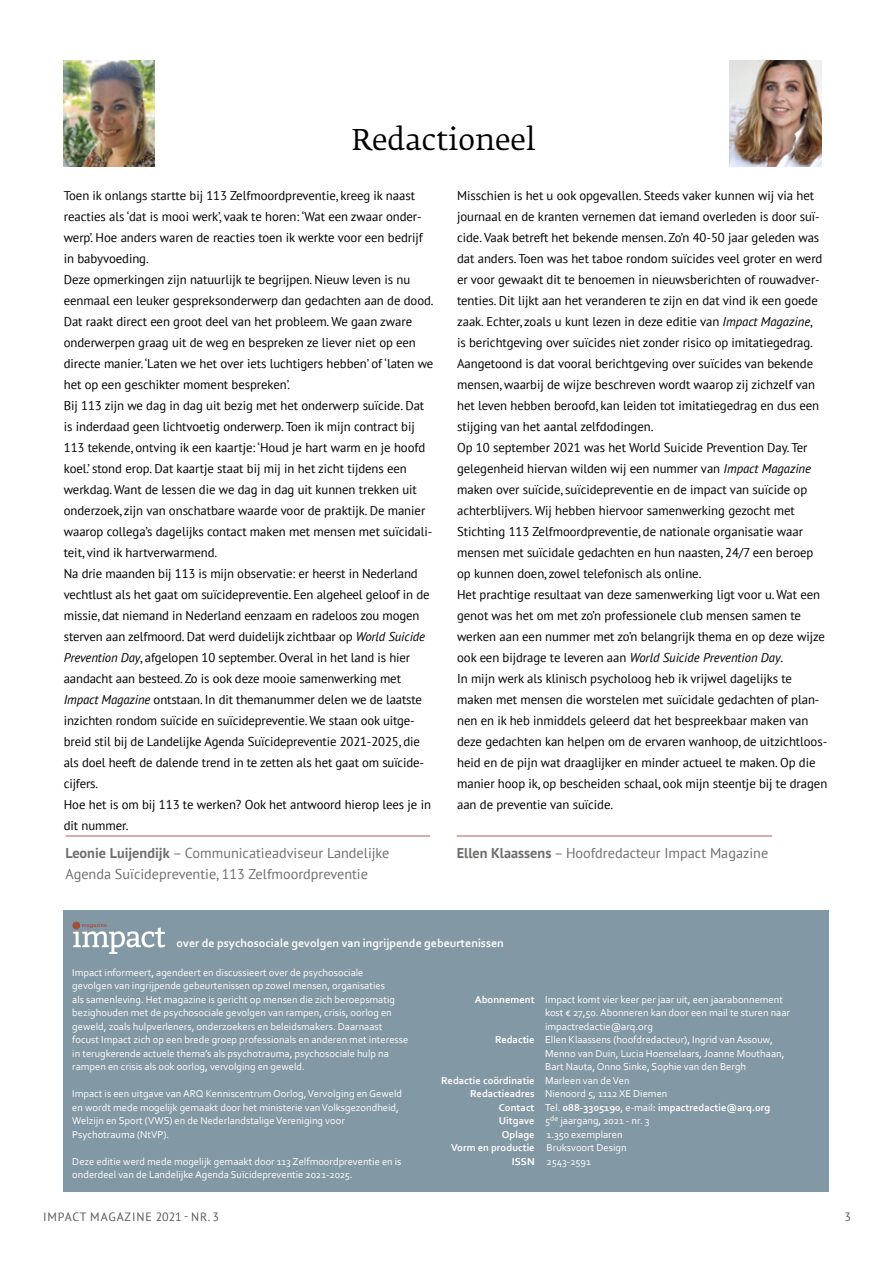
<style>
.page{position:relative;width:893px;height:1263px;background:#fff}
.page>*{position:absolute;margin:0;border:0;box-sizing:border-box;transform-origin:0 0}
.t1{font:28.5px "Fedra Serif B Pro";color:#000}
._09-Kader_plat{font:14.25px "PT Sans";color:#6f6f6e}
._01-plat{font:12.75px/21px "PT Sans";letter-spacing:-.005em;color:#000}
._08-foto_credit{font:700 12px "Corbel";color:#fff}
.t2{font:12px "PT Sans";letter-spacing:.075em;color:#585857}
._08-foto_credit-2{font:10.5px/13.5px "Corbel";color:#fff}
._08-foto_credit-3{font:700 10.5px "Corbel";color:#fff}
.s1{font-style:italic}
.s2{font-weight:700}
.s3{font-weight:400}
</style>
<div class="page">
<div style="left:64px;top:910px;width:765px;height:282px;background:#8398a5"></div>
<img style="left:730px;top:61px;width:91px;height:106px">
<img style="left:64px;top:61px;width:91px;height:106px">
<svg style="left:73px;top:923px;width:92px;height:31px"></svg>
<hr style="left:457px;top:836px;width:315px;height:1px;background:#b15f5b">
<hr style="left:66px;top:836px;width:364px;height:1px;background:#b15f5b">
<p class="t1" style="left:352px;top:122px;width:186px">Redactioneel</p>
<p class="_01-plat" style="left:64px;top:185px;width:361px">Toen ik onlangs startte bij 113 Zelfmoordpreventie, kreeg ik naast reacties als ‘dat is mooi werk’, vaak te horen: ‘Wat een zwaar onder&shy;werp’. Hoe anders waren de reacties toen ik werkte voor een bedrijf in babyvoeding.</p>
<p class="_01-plat" style="left:64px;top:269px;width:371px">Deze opmerkingen zijn natuurlijk te begrijpen. Nieuw leven is nu eenmaal een leuker gespreksonderwerp dan gedachten aan de dood.<br>Dat raakt direct een groot deel van het probleem. We gaan zware onderwerpen graag uit de weg en bespreken ze liever niet op een directe manier. ‘Laten we het over iets luchtigers hebben’ of ‘laten we het op een geschikter moment bespreken’.</p>
<p class="_01-plat" style="left:64px;top:395px;width:370px">Bij 113 zijn we dag in dag uit bezig met het onderwerp suïcide. Dat is inderdaad geen lichtvoetig onderwerp. Toen ik mijn contract bij 113 tekende, ontving ik een kaartje: ‘Houd je hart warm en je hoofd koel.’ stond erop. Dat kaartje staat bij mij in het zicht tijdens een werkdag. Want de lessen die we dag in dag uit kunnen trekken uit onderzoek, zijn van onschatbare waarde voor de praktijk. De manier waarop collega’s dagelijks contact maken met mensen met suïcidali&shy;teit, vind ik hartverwarmend.</p>
<p class="_01-plat" style="left:64px;top:563px;width:367px">Na drie maanden bij 113 is mijn observatie: er heerst in Nederland vechtlust als het gaat om suïcidepreventie. Een algeheel geloof in de missie, dat niemand in Nederland eenzaam en radeloos zou mogen sterven aan zelfmoord. Dat werd duidelijk zichtbaar op <span class="s1">World Suicide Prevention Day</span>, afgelopen 10 september. Overal in het land is hier aandacht aan besteed. Zo is ook deze mooie samenwerking met <span class="s1">Impact Magazine</span> ontstaan. In dit themanummer delen we de laatste inzichten rondom suïcide en suïcidepreventie. We staan ook uitge&shy;breid stil bij de Landelijke Agenda Suïcidepreventie 2021-2025, die als doel heeft de dalende trend in te zetten als het gaat om suïcide&shy;cijfers.</p>
<p class="_01-plat" style="left:64px;top:794px;width:369px">Hoe het is om bij 113 te werken? Ook het antwoord hierop lees je in dit nummer.</p>
<p class="_09-Kader_plat" style="left:66px;top:843px;width:325px"><span class="s2">Leonie Luijendijk</span> – Communicatieadviseur Landelijke</p>
<p class="_09-Kader_plat" style="left:457px;top:843px;width:313px"><span class="s2">Ellen Klaassens</span> – Hoofdredacteur Impact Magazine</p>
<p class="_09-Kader_plat" style="left:66px;top:864px;width:304px">Agenda Suïcidepreventie, 113 Zelfmoordpreventie</p>
<p class="_01-plat" style="left:457px;top:185px;width:367px">Misschien is het u ook opgevallen. Steeds vaker kunnen wij via het journaal en de kranten vernemen dat iemand overleden is door suï&shy;cide. Vaak betreft het bekende mensen. Zo’n 40-50 jaar geleden was dat anders. Toen was het taboe rondom suïcides veel groter en werd er voor gewaakt dit te benoemen in nieuwsberichten of rouwadver&shy;tenties. Dit lijkt aan het veranderen te zijn en dat vind ik een goede zaak. Echter, zoals u kunt lezen in deze editie van <span class="s1">Impact Magazine</span>, is berichtgeving over suïcides niet zonder risico op imitatiegedrag.<br>Aangetoond is dat vooral berichtgeving over suïcides van bekende mensen, waarbij de wijze beschreven wordt waarop zij zichzelf van het leven hebben beroofd, kan leiden tot imitatiegedrag en dus een stijging van het aantal zelfdodingen.</p>
<p class="_01-plat" style="left:457px;top:437px;width:358px">Op 10 september 2021 was het World Suicide Prevention Day. Ter gelegenheid hiervan wilden wij een nummer van <span class="s1">Impact Magazine </span>maken over suïcide, suïcidepreventie en de impact van suïcide op achterblijvers. Wij hebben hiervoor samenwerking gezocht met Stichting 113 Zelfmoordpreventie, de nationale organisatie waar mensen met suïcidale gedachten en hun naasten, 24/7 een beroep op kunnen doen, zowel telefonisch als online.</p>
<p class="_01-plat" style="left:457px;top:584px;width:369px">Het prachtige resultaat van deze samenwerking ligt voor u. Wat een genot was het om met zo’n professionele club mensen samen te werken aan een nummer met zo’n belangrijk thema en op deze wijze ook een bijdrage te leveren aan <span class="s1">World Suicide Prevention Day</span>.</p>
<p class="_01-plat" style="left:457px;top:668px;width:372px">In mijn werk als klinisch psycholoog heb ik vrijwel dagelijks te maken met mensen die worstelen met suïcidale gedachten of plan&shy;nen en ik heb inmiddels geleerd dat het bespreekbaar maken van deze gedachten kan helpen om de ervaren wanhoop, de uitzichtloos&shy;heid en de pijn wat draaglijker en minder actueel te maken. Op die manier hoop ik, op bescheiden schaal, ook mijn steentje bij te dragen aan de preventie van suïcide.</p>
<p class="_08-foto_credit" style="left:177px;top:936px;width:329px">over de psychosociale gevolgen van ingrijpende gebeurtenissen</p>
<p class="_08-foto_credit-2" style="left:72px;top:965px;width:337px">Impact informeert, agendeert en discussieert over de psychosociale<br>gevolgen van ingrijpende gebeurtenissen op zowel mensen, organisaties<br>als samenleving. Het magazine is gericht op mensen die zich beroepsmatig bezighouden met de psychosociale gevolgen van rampen, crisis, oorlog en geweld, zoals hulpverleners, onderzoekers en beleidsmakers. Daarnaast focust Impact zich op een brede groep professionals en anderen met interesse in terugkerende actuele thema’s als psychotrauma, psychosociale hulp na rampen en crisis als ook oorlog, vervolging en geweld.</p>
<p class="_08-foto_credit-2" style="left:72px;top:1087px;width:331px">Impact is een uitgave van ARQ Kenniscentrum Oorlog, Vervolging en Geweld en wordt mede mogelijk gemaakt door het ministerie van Volksgezondheid, Welzijn en Sport (VWS) en de Nederlandstalige Vereniging voor Psychotrauma (NtVP).</p>
<p class="_08-foto_credit-2" style="left:72px;top:1154px;width:331px">Deze editie werd mede mogelijk gemaakt door 113 Zelfmoordpreventie en is onderdeel van de Landelijke Agenda Suïcidepreventie 2021-2025.</p>
<p class="_08-foto_credit-2" style="left:475px;top:992px;width:310px"><span class="s2">Abonnement</span> Impact komt vier keer per jaar uit, een jaarabonnement</p>
<p class="_08-foto_credit-2" style="left:545px;top:1005px;width:246px">kost € 27,50. Abonneren kan door een mail te sturen naar</p>
<p class="_08-foto_credit-2" style="left:545px;top:1019px;width:109px">impactredactie@arq.org</p>
<p class="_08-foto_credit-2" style="left:495px;top:1032px;width:279px"><span class="s2">Redactie</span> Ellen Klaassens (hoofdredacteur), Ingrid van Assouw,</p>
<p class="_08-foto_credit-2" style="left:545px;top:1046px;width:241px">Menno van Duin, Lucia Hoenselaars, Joanne Mouthaan,<br>Bart Nauta, Onno Sinke, Sophie van den Bergh</p>
<p class="_08-foto_credit-3" style="left:441px;top:1073px;width:190px">Redactie coördinatie <span class="s3">Marleen van de Ven</span></p>
<p class="_08-foto_credit-2" style="left:470px;top:1086px;width:199px"><span class="s2">Redactieadres</span> Nienoord 5, 1112 XE Diemen</p>
<p class="_08-foto_credit-3" style="left:499px;top:1100px;width:273px">Contact <span class="s3">Tel.</span> 088-3305190<span class="s3">, e-mail</span>: impactredactie@arq.org</p>
<p class="_08-foto_credit-2" style="left:499px;top:1113px;width:152px"><span class="s2">Uitgave</span> 5<sup>de</sup> jaargang, 2021 - nr. 3</p>
<p class="_08-foto_credit-2" style="left:502px;top:1127px;width:122px"><span class="s2">Oplage</span> 1.350 exemplaren</p>
<p class="_08-foto_credit-2" style="left:451px;top:1140px;width:177px"><span class="s2">Vorm en productie</span> Bruksvoort Design</p>
<p class="_08-foto_credit-2" style="left:512px;top:1154px;width:80px"><span class="s2">ISSN</span> 2543-2591</p>
<p class="t2" style="left:43px;top:1209px;width:178px">IMPACT MAGAZINE 2021 - NR. 3</p>
<p class="t2" style="left:844px;top:1209px;width:8px">3</p>
</div>
